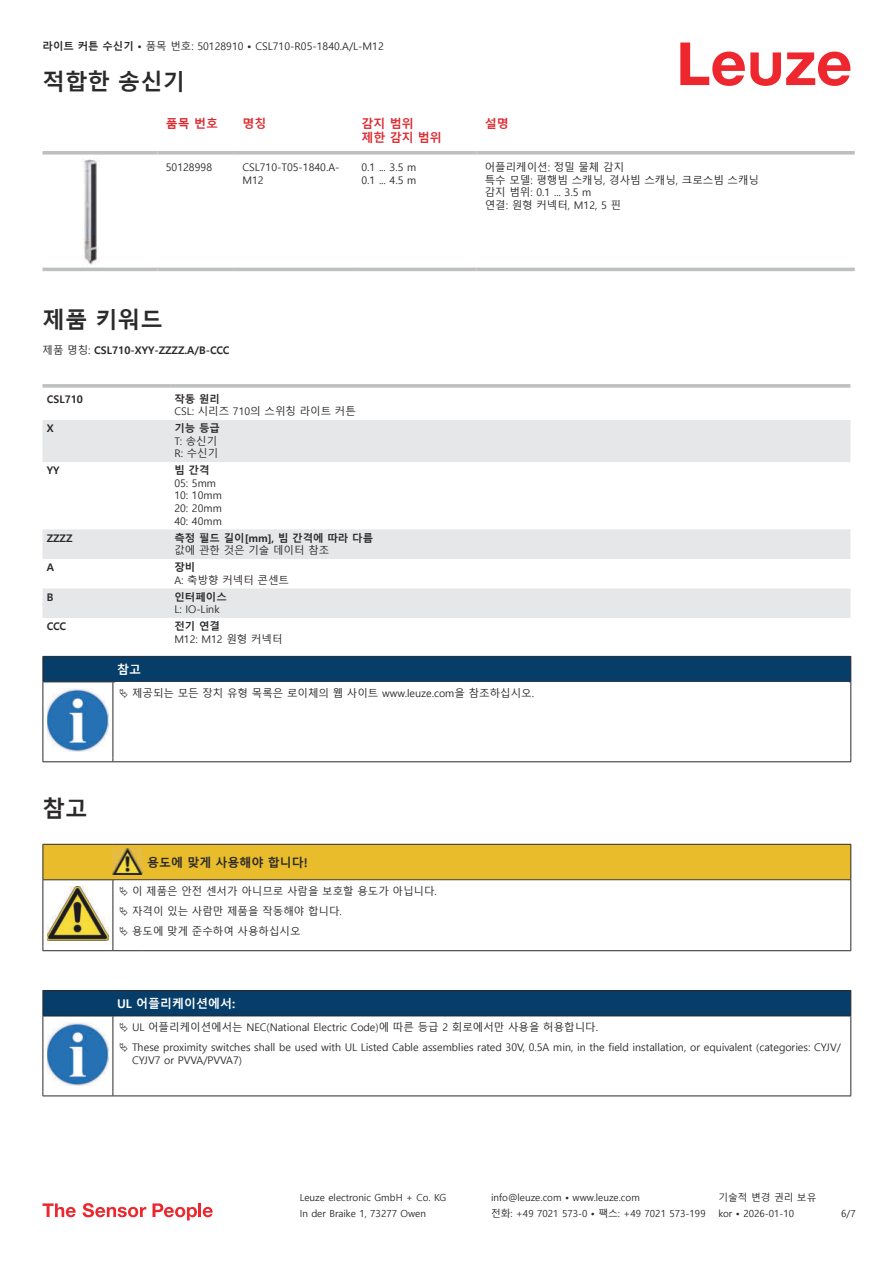
<style>
.page{position:relative;width:893px;height:1263px;background:#fff}
.page>*{position:absolute;margin:0;border:0;box-sizing:border-box;transform-origin:0 0}
.t1{font:700 22.5px "Malgun Gothic";color:#2b292a}
.t2{font:700 12px/14.4px "Malgun Gothic";color:#db2a30}
.t3{font:700 12px "Malgun Gothic";color:#fff}
.t4{font:700 12px "Malgun Gothic";color:#2b292a}
.t5{font:10.5px/12.6px "Malgun Gothic";color:#2b292a}
.t6{font:700 10.5px "Malgun Gothic";color:#2b292a}
.t7{font:9.75px "Malgun Gothic";color:#2b292a}
.s1{font-weight:700}
.s2{font-weight:400}
</style>
<div class="page">
<svg style="left:680px;top:43px;width:170px;height:43px"></svg>
<svg style="left:43px;top:159px;width:812px;height:113px"></svg>
<svg style="left:43px;top:151px;width:114px;height:4px"></svg>
<svg style="left:157px;top:151px;width:77px;height:4px"></svg>
<svg style="left:234px;top:151px;width:119px;height:4px"></svg>
<svg style="left:353px;top:151px;width:123px;height:4px"></svg>
<svg style="left:476px;top:151px;width:379px;height:4px;background:#c3c5c7"></svg>
<hr style="left:43px;top:268px;width:114px;height:3px;background:#bdbfc1">
<hr style="left:157px;top:268px;width:77px;height:3px;background:#bdbfc1">
<hr style="left:234px;top:268px;width:119px;height:3px;background:#bdbfc1">
<hr style="left:353px;top:268px;width:123px;height:3px;background:#bdbfc1">
<hr style="left:476px;top:268px;width:379px;height:3px;background:#bdbfc1">
<img style="left:83px;top:159px;width:17px;height:106px">
<svg style="left:43px;top:420px;width:807px;height:198px;fill:#e6e7e9"></svg>
<svg style="left:43px;top:384px;width:127px;height:4px"></svg>
<svg style="left:170px;top:384px;width:680px;height:4px;background:#c3c5c7"></svg>
<svg style="left:43px;top:1203px;width:33px;height:14px"></svg>
<svg style="left:83px;top:1203px;width:63px;height:14px"></svg>
<svg style="left:153px;top:1203px;width:44px;height:17px"></svg>
<hr style="left:198px;top:1203px;width:3px;height:14px;background:#ed272d">
<svg style="left:203px;top:1207px;width:10px;height:10px"></svg>
<div style="left:43px;top:656px;width:808px;height:26px;background:#063d69"></div>
<hr style="left:113px;top:681px;width:738px;height:1px;background:#2b292a">
<hr style="left:43px;top:682px;width:1px;height:75px;background:#2b292a">
<hr style="left:113px;top:682px;width:1px;height:75px;background:#2b292a">
<hr style="left:850px;top:682px;width:1px;height:75px;background:#2b292a">
<hr style="left:43px;top:761px;width:70px;height:1px;background:#2b292a">
<hr style="left:113px;top:761px;width:738px;height:1px;background:#2b292a">
<img style="left:47px;top:688px;width:61px;height:63px">
<hr style="left:43px;top:950px;width:70px;height:1px;background:#2b292a">
<hr style="left:113px;top:950px;width:30px;height:1px;background:#2b292a">
<hr style="left:143px;top:950px;width:708px;height:1px;background:#2b292a">
<hr style="left:43px;top:1016px;width:1px;height:75px;background:#2b292a">
<hr style="left:113px;top:1016px;width:1px;height:75px;background:#2b292a">
<hr style="left:850px;top:1016px;width:1px;height:75px;background:#2b292a">
<hr style="left:43px;top:1095px;width:70px;height:1px;background:#2b292a">
<hr style="left:113px;top:1095px;width:738px;height:1px;background:#2b292a">
<img style="left:47px;top:1070px;width:58px;height:15px">
<svg style="left:43px;top:844px;width:808px;height:106px"></svg>
<svg style="left:43px;top:990px;width:808px;height:80px"></svg>
<p class="t5" style="left:43px;top:40px;width:343px"><span class="s1">라이트 커튼 수신기 •</span> 품목 번호: 50128910 <span class="s1">•</span> CSL710-R05-1840.A/L-M12</p>
<h1 class="t1" style="left:43px;top:69px;width:144px">적합한 송신기</h1>
<p class="t2" style="left:166px;top:116px;width:54px">품목 번호</p>
<p class="t2" style="left:242px;top:116px;width:25px">명칭</p>
<p class="t2" style="left:361px;top:116px;width:82px">감지 범위<br>제한 감지 범위</p>
<p class="t2" style="left:485px;top:116px;width:25px">설명</p>
<p class="t5" style="left:166px;top:161px;width:48px">50128998</p>
<p class="t5" style="left:242px;top:161px;width:99px">CSL710-T05-1840.A-<br>M12</p>
<p class="t5" style="left:361px;top:161px;width:56px">0.1 ... 3.5 m<br>0.1 ... 4.5 m</p>
<p class="t5" style="left:485px;top:161px;width:276px">어플리케이션: 정밀 물체 감지<br>특수 모델: 평행빔 스캐닝, 경사빔 스캐닝, 크로스빔 스캐닝 감지 범위: 0.1 ... 3.5 m<br>연결: 원형 커넥터, M12, 5 핀</p>
<h1 class="t1" style="left:43px;top:307px;width:122px">제품 키워드</h1>
<p class="t6" style="left:43px;top:343px;width:189px"><span class="s2">제품 명칭:</span> CSL710-XYY-ZZZZ.A/B-CCC</p>
<p class="t6" style="left:47px;top:393px;width:38px">CSL710</p>
<p class="t6" style="left:174px;top:393px;width:47px">작동 원리</p>
<p class="t5" style="left:174px;top:405px;width:183px">CSL: 시리즈 710의 스위칭 라이트 커튼</p>
<p class="t6" style="left:47px;top:422px;width:8px">X</p>
<p class="t6" style="left:174px;top:422px;width:47px">기능 등급</p>
<p class="t5" style="left:174px;top:435px;width:45px">T: 송신기<br>R: 수신기</p>
<p class="t6" style="left:47px;top:464px;width:14px">YY</p>
<p class="t6" style="left:174px;top:464px;width:37px">빔 간격</p>
<p class="t5" style="left:174px;top:477px;width:49px">05: 5mm<br>10: 10mm<br>20: 20mm<br>40: 40mm</p>
<p class="t6" style="left:47px;top:532px;width:27px">ZZZZ</p>
<p class="t6" style="left:174px;top:532px;width:200px">측정 필드 길이[mm], 빔 간격에 따라 다름</p>
<p class="t5" style="left:174px;top:544px;width:156px">값에 관한 것은 기술 데이터 참조</p>
<p class="t6" style="left:47px;top:561px;width:9px">A</p>
<p class="t6" style="left:174px;top:561px;width:22px">장비</p>
<p class="t5" style="left:174px;top:574px;width:116px">A: 축방향 커넥터 콘센트</p>
<p class="t6" style="left:47px;top:591px;width:8px">B</p>
<p class="t6" style="left:174px;top:591px;width:54px">인터페이스</p>
<p class="t5" style="left:174px;top:603px;width:47px">L: IO-Link</p>
<p class="t6" style="left:47px;top:620px;width:21px">CCC</p>
<p class="t6" style="left:174px;top:620px;width:47px">전기 연결</p>
<p class="t5" style="left:174px;top:633px;width:110px">M12: M12 원형 커넥터</p>
<p class="t3" style="left:117px;top:663px;width:25px">참고</p>
<p class="t5" style="left:132px;top:687px;width:403px">제공되는 모든 장치 유형 목록은 로이체의 웹 사이트 www.leuze.com을 참조하십시오.</p>
<h1 class="t1" style="left:43px;top:796px;width:46px">참고</h1>
<p class="t4" style="left:147px;top:856px;width:162px">용도에 맞게 사용해야 합니다!</p>
<p class="t5" style="left:132px;top:881px;width:306px;line-height:20.2px">이 제품은 안전 센서가 아니므로 사람을 보호할 용도가 아닙니다. 자격이 있는 사람만 제품을 작동해야 합니다.<br>용도에 맞게 준수하여 사용하십시오</p>
<p class="t3" style="left:117px;top:997px;width:120px">UL 어플리케이션에서:</p>
<p class="t5" style="left:132px;top:1017px;width:710px;line-height:20.2px">UL 어플리케이션에서는 NEC(National Electric Code)에 따른 등급 2 회로에서만 사용을 허용합니다.<br>These proximity switches shall be used with UL Listed Cable assemblies rated 30V, 0.5A min, in the field installation, or equivalent (categories: CYJV/</p>
<p class="t5" style="left:132px;top:1054px;width:112px">CYJV7 or PVVA/PVVA7)</p>
<p class="t7" style="left:300px;top:1192px;width:148px">Leuze electronic GmbH + Co. KG</p>
<p class="t7" style="left:491px;top:1192px;width:150px">info@leuze.com • www.leuze.com</p>
<p class="t7" style="left:718px;top:1192px;width:100px">기술적 변경 권리 보유</p>
<p class="t7" style="left:300px;top:1208px;width:128px">In der Braike 1, 73277 Owen</p>
<p class="t7" style="left:491px;top:1208px;width:216px">전화: +49 7021 573-0 • 팩스: +49 7021 573-199</p>
<p class="t7" style="left:718px;top:1208px;width:77px">kor • 2026-01-10</p>
<p class="t7" style="left:841px;top:1208px;width:16px">6/7</p>
</div>
